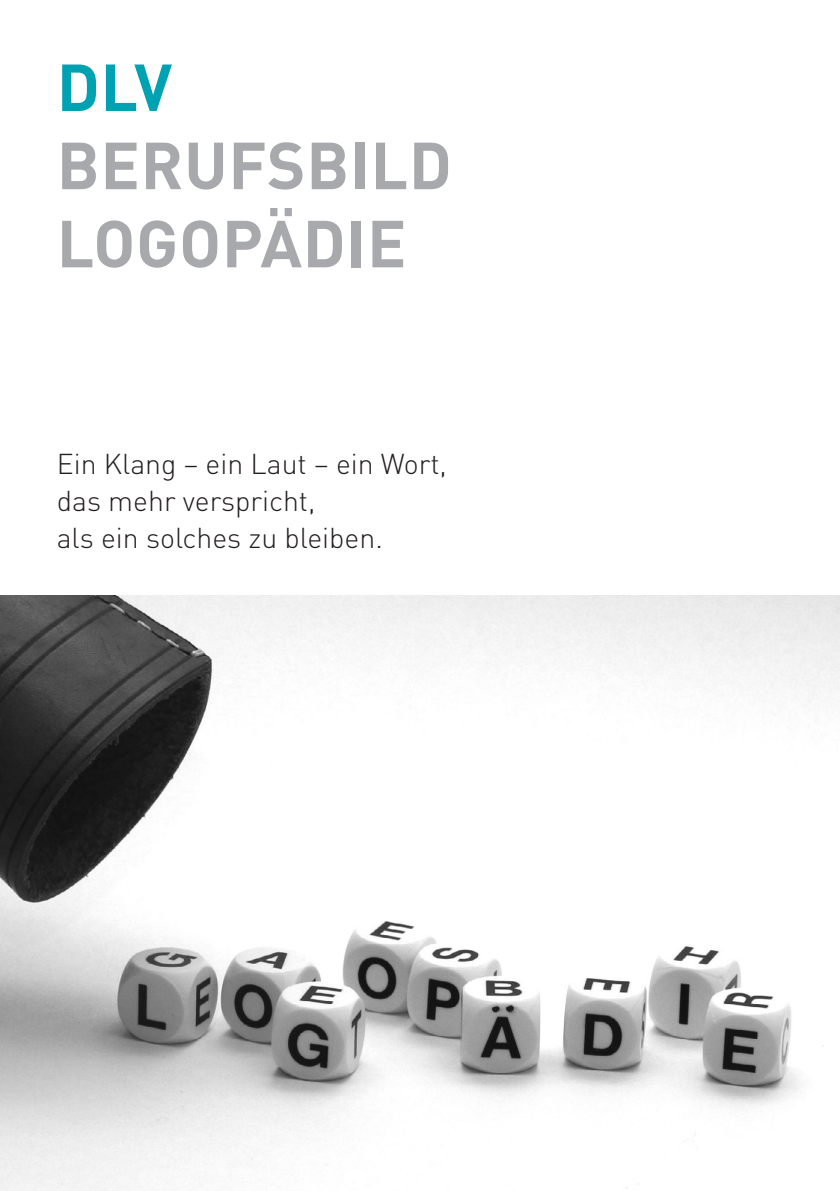
<style>
.page{position:relative;width:840px;height:1191px;background:#fff}
.page>*{position:absolute;margin:0;border:0;box-sizing:border-box;transform-origin:0 0}
.t1{font:700 65.4px/78.2px "DIN";letter-spacing:.01em;color:#a8a9ad}
.t2{font:700 65.4px "DIN";color:#00a2b1}
.t3{font:300 28.4px/37px "DIN";color:#231f20}
</style>
<div class="page">
<img style="left:0;top:595px;width:839px;height:596px">
<h1 class="t2" style="left:57px;top:45px;width:117px">DLV</h1>
<h1 class="t1" style="left:57px;top:124px;width:351px">BERUFSBILD<br>LOGOPÄDIE</h1>
<p class="t3" style="left:57px;top:444px;width:391px">Ein Klang – ein Laut – ein Wort, das mehr verspricht,<br>als ein solches zu bleiben.</p>
</div>
